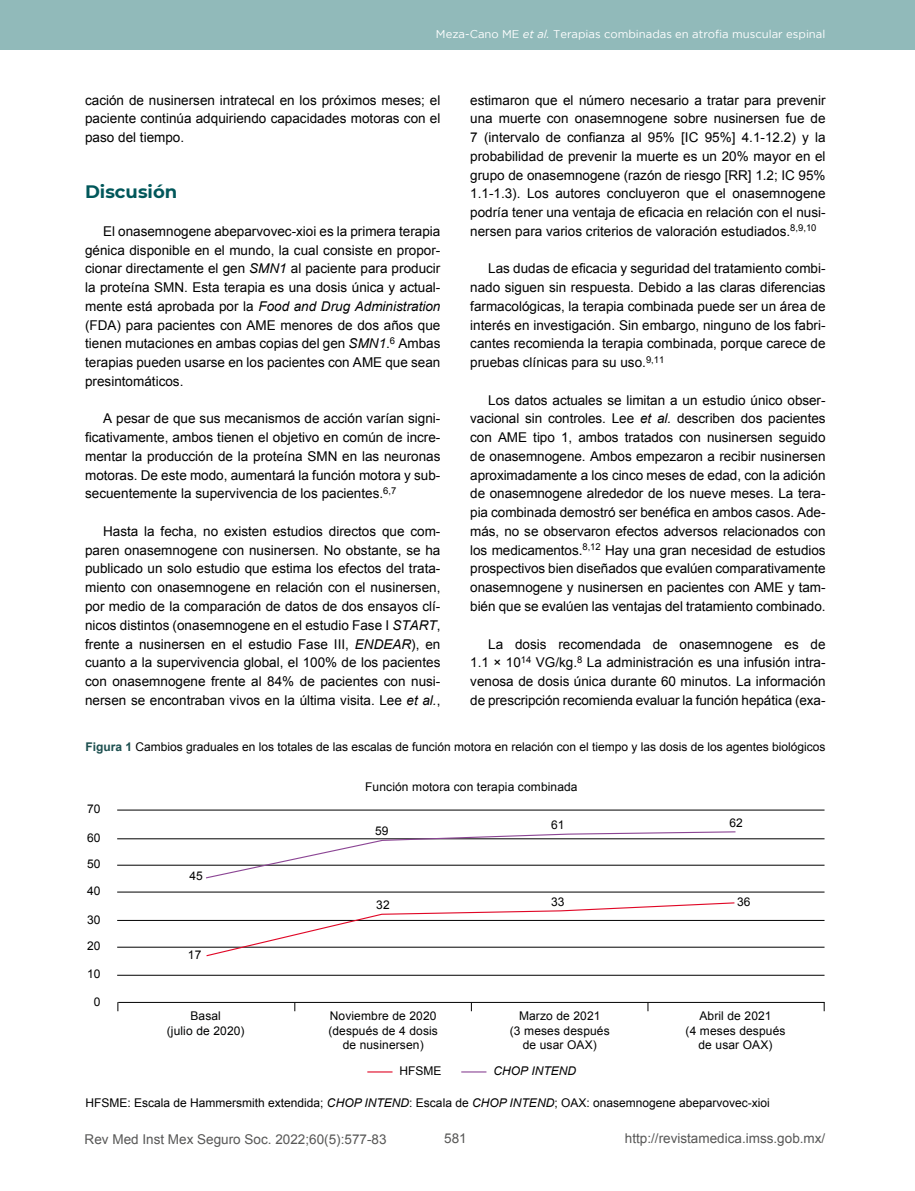
<style>
.page{position:relative;width:915px;height:1191px;background:#fff}
.page>*{position:absolute;margin:0;border:0;box-sizing:border-box;transform-origin:0 0}
.t1{font:700 18px "Montserrat";color:#01575a}
.t2{font:13.5px/18.8px "Arial";color:#000;text-align:justify}
.t3{font:13.5px "Arial";color:#575756}
.t4{font:12px/26.4px "Arial";color:#000}
.t5{font:12px/14.4px "Arial";letter-spacing:.01em;color:#010202;text-align:center}
.t6{font:italic 12px "Arial";color:#000}
.t7{font:11.25px "Gotham";color:#fff}
.s1{font-style:italic}
.s2{font-weight:700;color:#1b4e4e}
</style>
<div class="page">
<div style="left:0;top:0;width:914px;height:50px;background:#91baba"></div>
<hr style="left:117px;top:975px;width:707px;height:1px;background:#000">
<hr style="left:118px;top:1002px;width:706px;height:1px;background:#000">
<hr style="left:117px;top:947px;width:707px;height:1px;background:#000">
<hr style="left:117px;top:920px;width:707px;height:1px;background:#000">
<hr style="left:117px;top:891px;width:707px;height:1px;background:#000">
<hr style="left:117px;top:865px;width:707px;height:1px;background:#000">
<hr style="left:117px;top:838px;width:707px;height:1px;background:#000">
<hr style="left:117px;top:810px;width:707px;height:1px;background:#000">
<svg style="left:367px;top:1071px;width:25px;height:1px"></svg>
<svg style="left:461px;top:1071px;width:25px;height:1px"></svg>
<svg style="left:205px;top:902px;width:530px;height:55px"></svg>
<svg style="left:205px;top:831px;width:531px;height:48px"></svg>
<p class="t7" style="left:436px;top:28px;width:391px">Meza-Cano ME <span class="s1">et al.</span> Terapias combinadas en atrofia muscular espinal</p>
<p class="t2" style="left:85px;top:91px;width:357px">cación de nusinersen intratecal en los próximos meses; el paciente continúa adquiriendo capacidades motoras con el paso del tiempo.</p>
<h1 class="t1" style="left:85px;top:179px;width:94px">Discusión</h1>
<p class="t2" style="left:85px;top:222px;width:357px;text-indent:18px">El onasemnogene abeparvovec-xioi es la primera terapia génica disponible en el mundo, la cual consiste en propor&shy;cionar directamente el gen <span class="s1">SMN1</span> al paciente para producir la proteína SMN. Esta terapia es una dosis única y actual&shy;mente está aprobada por la <span class="s1">Food and Drug Administration </span>(FDA) para pacientes con AME menores de dos años que tienen mutaciones en ambas copias del gen <span class="s1">SMN1</span>.<sup>6</sup> Ambas terapias pueden usarse en los pacientes con AME que sean presintomáticos.</p>
<p class="t2" style="left:85px;top:409px;width:357px;text-indent:18px">A pesar de que sus mecanismos de acción varían signi&shy;ficativamente, ambos tienen el objetivo en común de incre&shy;mentar la producción de la proteína SMN en las neuronas motoras. De este modo, aumentará la función motora y sub&shy;secuentemente la supervivencia de los pacientes.<sup>6,7</sup></p>
<p class="t2" style="left:85px;top:522px;width:357px;text-indent:18px">Hasta la fecha, no existen estudios directos que com&shy;paren onasemnogene con nusinersen. No obstante, se ha publicado un solo estudio que estima los efectos del trata&shy;miento con onasemnogene en relación con el nusinersen, por medio de la comparación de datos de dos ensayos clí&shy;nicos distintos (onasemnogene en el estudio Fase I <span class="s1">START</span>, frente a nusinersen en el estudio Fase III, <span class="s1">ENDEAR</span>), en cuanto a la supervivencia global, el 100% de los pacientes con onasemnogene frente al 84% de pacientes con nusi&shy;nersen se encontraban vivos en la última visita. Lee <span class="s1">et al.</span>,</p>
<p class="t4" style="left:85px;top:733px;width:741px"><span class="s2">Figura 1</span> Cambios graduales en los totales de las escalas de función motora en relación con el tiempo y las dosis de los agentes biológicos</p>
<p class="t2" style="left:470px;top:91px;width:357px">estimaron que el número necesario a tratar para prevenir una muerte con onasemnogene sobre nusinersen fue de 7 (intervalo de confianza al 95% [IC 95%] 4.1-12.2) y la probabilidad de prevenir la muerte es un 20% mayor en el grupo de onasemnogene (razón de riesgo [RR] 1.2; IC 95% 1.1-1.3). Los autores concluyeron que el onasemnogene podría tener una ventaja de eficacia en relación con el nusi&shy;nersen para varios criterios de valoración estudiados.<sup>8,9,10</sup></p>
<p class="t2" style="left:470px;top:259px;width:357px;text-indent:18px">Las dudas de eficacia y seguridad del tratamiento combi&shy;nado siguen sin respuesta. Debido a las claras diferencias farmacológicas, la terapia combinada puede ser un área de interés en investigación. Sin embargo, ninguno de los fabri&shy;cantes recomienda la terapia combinada, porque carece de pruebas clínicas para su uso.<sup>9,11</sup></p>
<p class="t2" style="left:470px;top:391px;width:357px;text-indent:18px">Los datos actuales se limitan a un estudio único obser&shy;vacional sin controles. Lee <span class="s1">et al.</span> describen dos pacientes con AME tipo 1, ambos tratados con nusinersen seguido de onasemnogene. Ambos empezaron a recibir nusinersen aproximadamente a los cinco meses de edad, con la adición de onasemnogene alrededor de los nueve meses. La tera&shy;pia combinada demostró ser benéfica en ambos casos. Ade&shy;más, no se observaron efectos adversos relacionados con los medicamentos.<sup>8,12</sup> Hay una gran necesidad de estudios prospectivos bien diseñados que evalúen comparativamente onasemnogene y nusinersen en pacientes con AME y tam&shy;bién que se evalúen las ventajas del tratamiento combinado.</p>
<p class="t2" style="left:470px;top:634px;width:357px;text-indent:18px">La dosis recomendada de onasemnogene es de 1.1 × 10<sup>14</sup> VG/kg.<sup>8</sup> La administración es una infusión intra&shy;venosa de dosis única durante 60 minutos. La información de prescripción recomienda evaluar la función hepática (exa-</p>
<p class="t4" style="left:87px;top:796px;width:15px">70</p>
<p class="t4" style="left:87px;top:824px;width:15px">60<br>50</p>
<p class="t4" style="left:87px;top:878px;width:15px">40</p>
<p class="t4" style="left:87px;top:906px;width:15px">30</p>
<p class="t4" style="left:87px;top:933px;width:15px">20</p>
<p class="t4" style="left:87px;top:961px;width:15px">10</p>
<p class="t4" style="left:94px;top:988px;width:8px">0</p>
<p class="t5" style="left:365px;top:779px;width:214px">Función motora con terapia combinada</p>
<p class="t4" style="left:189px;top:863px;width:15px">45</p>
<p class="t4" style="left:188px;top:941px;width:15px">17</p>
<p class="t4" style="left:375px;top:818px;width:15px">59</p>
<p class="t4" style="left:551px;top:811px;width:15px">61</p>
<p class="t4" style="left:729px;top:809px;width:15px">62</p>
<p class="t4" style="left:376px;top:892px;width:15px">32</p>
<p class="t4" style="left:551px;top:889px;width:15px">33</p>
<p class="t4" style="left:737px;top:889px;width:15px">36</p>
<p class="t5" style="left:167px;top:1009px;width:79px">Basal<br>(julio de 2020)</p>
<p class="t5" style="left:328px;top:1009px;width:111px">Noviembre de 2020 (después de 4 dosis de nusinersen)</p>
<p class="t5" style="left:509px;top:1009px;width:101px">Marzo de 2021<br>(3 meses después de usar OAX)</p>
<p class="t5" style="left:685px;top:1009px;width:101px">Abril de 2021<br>(4 meses después de usar OAX)</p>
<p class="t4" style="left:399px;top:1057px;width:43px">HFSME</p>
<p class="t6" style="left:493px;top:1063px;width:84px">CHOP INTEND</p>
<p class="t4" style="left:85px;top:1090px;width:685px">HFSME: Escala de Hammersmith extendida; <span class="s1">CHOP INTEND</span>: Escala de <span class="s1">CHOP INTEND</span>; OAX: onasemnogene abeparvovec-xioi</p>
<p class="t3" style="left:85px;top:1130px;width:303px">Rev Med Inst Mex Seguro Soc. 2022;60(5):577-83</p>
<p class="t3" style="left:444px;top:1129px;width:24px">581</p>
<p class="t3" style="left:624px;top:1129px;width:202px">http://revistamedica.imss.gob.mx/</p>
</div>
